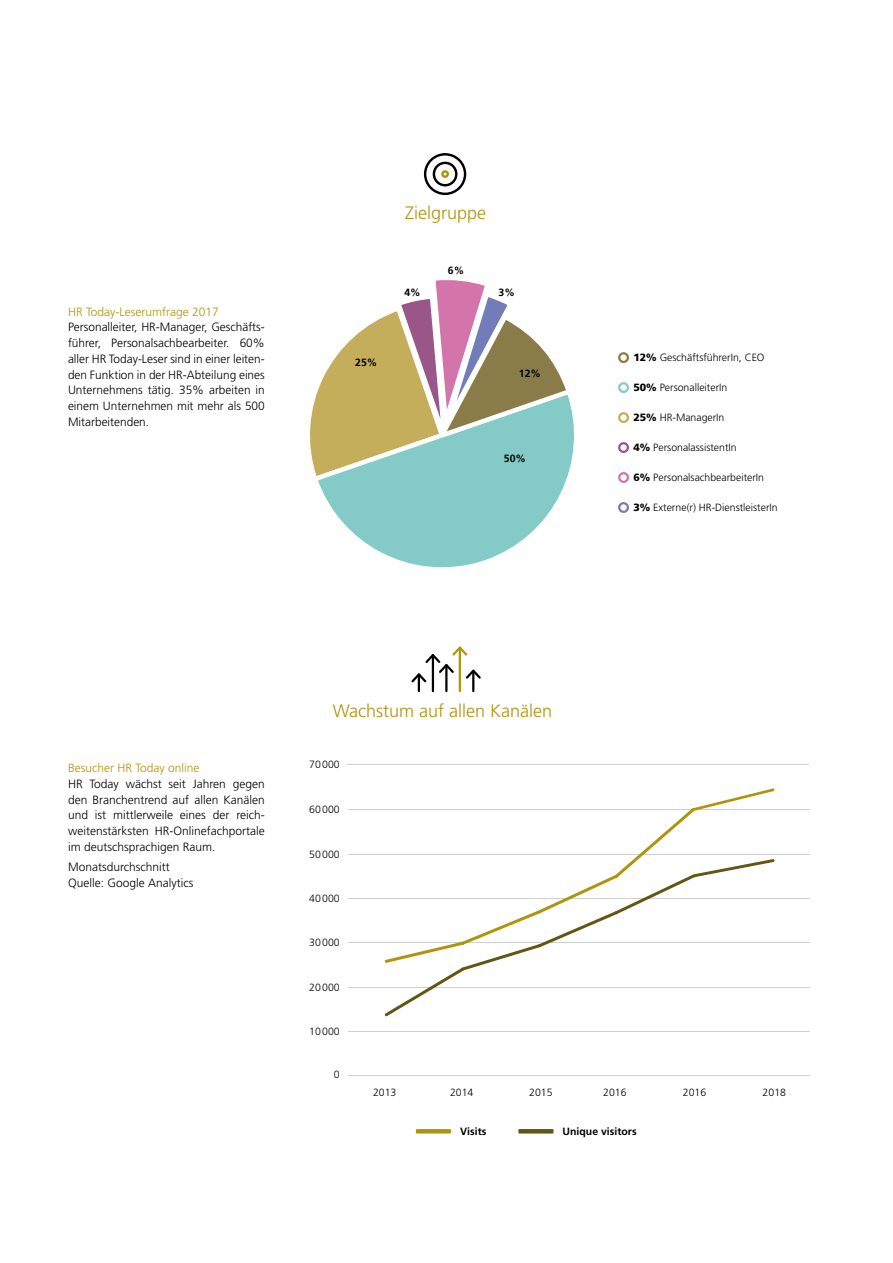
<style>
.page{position:relative;width:893px;height:1263px;background:#fff}
.page>*{position:absolute;margin:0;border:0;box-sizing:border-box;transform-origin:0 0}
.t1{font:300 18px "Frutiger";color:#b0940c}
.t2{font:300 12px/15.8px "Frutiger";color:#000;text-align:justify}
.t3{font:300 12px "Frutiger";color:#b0940c}
.t4{font:300 10.5px "Frutiger";color:#000}
.t5{font:700 10.5px "Frutiger";color:#000}
.s1{font-weight:900}
</style>
<div class="page">
<div style="left:424px;top:153px;width:42px;height:42px;border:2px solid #000;border-radius:50%"></div>
<div style="left:433px;top:162px;width:24px;height:24px;border:2px solid #000;border-radius:50%"></div>
<div style="left:441px;top:170px;width:8px;height:8px;border:2px solid #b0940c;border-radius:50%"></div>
<svg style="left:411px;top:646px;width:70px;height:45px"></svg>
<svg style="left:319px;top:485px;width:245px;height:83px;fill:#84cbc8"></svg>
<svg style="left:310px;top:280px;width:264px;height:205px"></svg>
<div style="left:618px;top:352px;width:11px;height:11px;border:2px solid #8a7c49;border-radius:50%"></div>
<div style="left:618px;top:442px;width:11px;height:11px;border:2px solid #9a5589;border-radius:50%"></div>
<div style="left:618px;top:382px;width:11px;height:11px;border:2px solid #84cbc8;border-radius:50%"></div>
<div style="left:618px;top:472px;width:11px;height:11px;border:2px solid #d375ab;border-radius:50%"></div>
<div style="left:618px;top:412px;width:11px;height:11px;border:2px solid #c5ae5b;border-radius:50%"></div>
<div style="left:618px;top:502px;width:11px;height:11px;border:2px solid #717cb8;border-radius:50%"></div>
<hr style="left:348px;top:1031px;width:461px;height:1px;background:#cfd0d0">
<hr style="left:348px;top:1075px;width:461px;height:1px;background:#cfd0d0">
<hr style="left:348px;top:987px;width:461px;height:1px;background:#cfd0d0">
<hr style="left:348px;top:942px;width:461px;height:1px;background:#cfd0d0">
<hr style="left:348px;top:898px;width:461px;height:1px;background:#cfd0d0">
<hr style="left:348px;top:854px;width:461px;height:1px;background:#cfd0d0">
<hr style="left:348px;top:809px;width:461px;height:1px;background:#cfd0d0">
<hr style="left:347px;top:764px;width:461px;height:1px;background:#cfd0d0">
<svg style="left:385px;top:788px;width:390px;height:228px"></svg>
<div style="left:416px;top:1129px;width:35px;height:4px;border:2px solid #b0940c"></div>
<div style="left:518px;top:1129px;width:36px;height:4px;border:2px solid #635512"></div>
<p class="t3" style="left:68px;top:305px;width:152px">HR Today-Leserumfrage 2017</p>
<p class="t2" style="left:68px;top:319px;width:198px">Personalleiter, HR-Manager, Geschäfts&shy;führer, Personalsachbearbeiter. 60% aller HR Today-Leser sind in einer leiten&shy;den Funktion in der HR-Abteilung eines Unternehmens tätig. 35% arbeiten in einem Unternehmen mit mehr als 500<br>Mitarbeitenden.</p>
<p class="t5" style="left:355px;top:357px;width:24px">25%</p>
<h1 class="t1" style="left:405px;top:203px;width:83px">Zielgruppe</h1>
<p class="t5" style="left:404px;top:286px;width:18px">4%</p>
<p class="t5" style="left:448px;top:265px;width:18px">6%</p>
<p class="t5" style="left:499px;top:286px;width:18px">3%</p>
<p class="t5" style="left:519px;top:367px;width:24px">12%</p>
<p class="t5" style="left:504px;top:453px;width:24px">50%</p>
<p class="t4" style="left:633px;top:352px;width:133px"><span class="s1">12%</span> GeschäftsführerIn, CEO</p>
<p class="t4" style="left:633px;top:382px;width:95px"><span class="s1">50%</span> PersonalleiterIn</p>
<p class="t4" style="left:633px;top:412px;width:93px"><span class="s1">25%</span> HR-ManagerIn</p>
<p class="t4" style="left:633px;top:442px;width:105px"><span class="s1">4%</span> PersonalassistentIn</p>
<p class="t4" style="left:633px;top:472px;width:132px"><span class="s1">6%</span> PersonalsachbearbeiterIn</p>
<p class="t4" style="left:633px;top:502px;width:146px"><span class="s1">3%</span> Externe(r) HR-DienstleisterIn</p>
<p class="t3" style="left:68px;top:761px;width:133px">Besucher HR Today online</p>
<p class="t2" style="left:68px;top:776px;width:198px">HR Today wächst seit Jahren gegen den Branchentrend auf allen Kanälen und ist mittlerweile eines der reich&shy;weitenstärksten HR-Onlinefachportale im deutschsprachigen Raum.</p>
<p class="t2" style="left:68px;top:859px;width:127px">Monatsdurchschnitt<br>Quelle: Google Analytics</p>
<h1 class="t1" style="left:333px;top:701px;width:221px">Wachstum auf allen Kanälen</h1>
<p class="t4" style="left:309px;top:758px;width:32px">70000</p>
<p class="t4" style="left:309px;top:804px;width:32px">60000</p>
<p class="t4" style="left:309px;top:848px;width:32px">50000</p>
<p class="t4" style="left:309px;top:892px;width:32px">40000</p>
<p class="t4" style="left:309px;top:937px;width:32px">30000</p>
<p class="t4" style="left:309px;top:981px;width:32px">20000</p>
<p class="t4" style="left:309px;top:1025px;width:32px">10000</p>
<p class="t4" style="left:334px;top:1068px;width:7px">0</p>
<p class="t4" style="left:373px;top:1086px;width:25px">2013</p>
<p class="t4" style="left:450px;top:1086px;width:25px">2014</p>
<p class="t4" style="left:529px;top:1086px;width:25px">2015</p>
<p class="t4" style="left:603px;top:1086px;width:25px">2016</p>
<p class="t4" style="left:683px;top:1086px;width:25px">2016</p>
<p class="t4" style="left:763px;top:1086px;width:25px">2018</p>
<p class="t5" style="left:460px;top:1125px;width:28px">Visits</p>
<p class="t5" style="left:563px;top:1125px;width:76px">Unique visitors</p>
</div>
